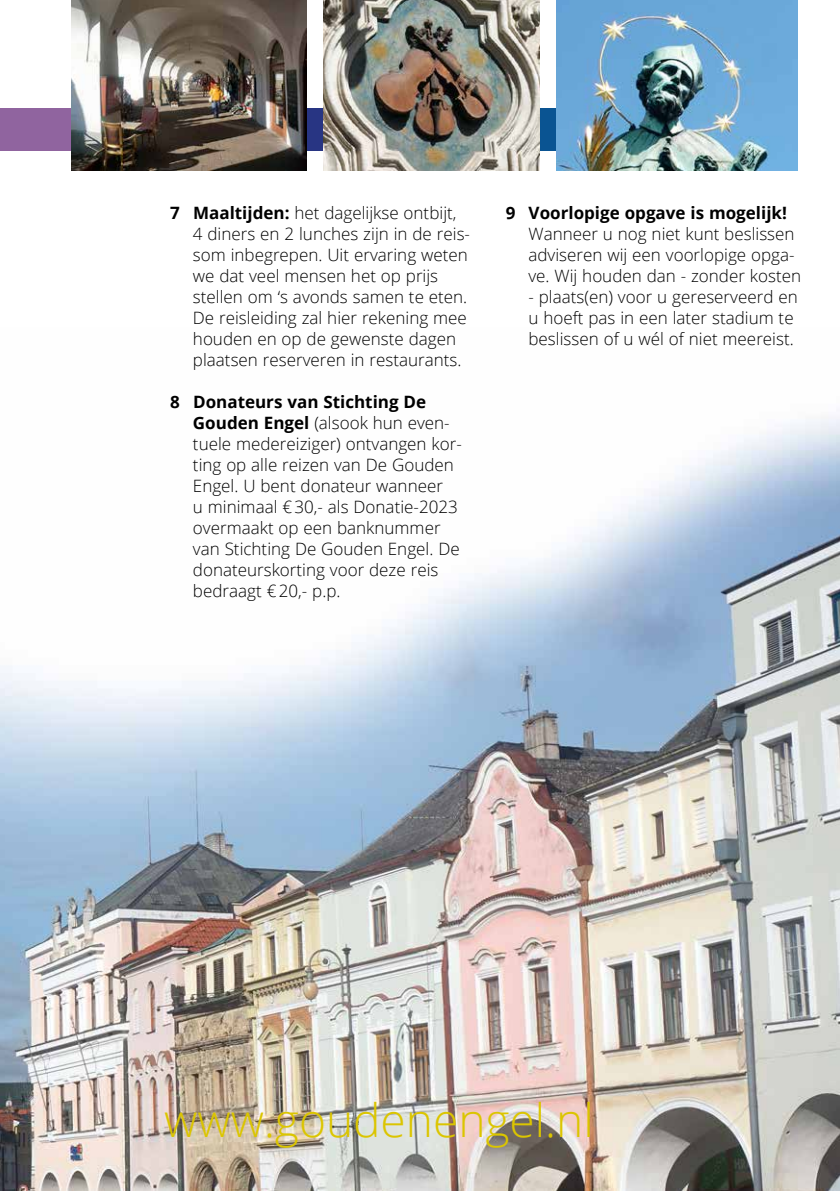
<style>
.page{position:relative;width:840px;height:1191px;background:#fff}
.page>*{position:absolute;margin:0;border:0;box-sizing:border-box;transform-origin:0 0}
.t1{font:300 46px "Open Sans";color:#dbc500}
.t2{font:300 17px/21px "Open Sans";color:#000}
.t3{font:700 17px "Open Sans";color:#000}
.s1{font-weight:700}
</style>
<div class="page">
<div style="left:0;top:108px;width:159px;height:42px;background:#90649f"></div>
<div style="left:501px;top:108px;width:55px;height:42px;background:#0a5492"></div>
<div style="left:105px;top:108px;width:248px;height:42px;background:#283583"></div>
<img style="left:323px;top:0;width:216px;height:170px">
<img style="left:72px;top:0;width:234px;height:170px">
<img style="left:0;top:417px;width:839px;height:774px">
<img style="left:556px;top:0;width:241px;height:170px">
<p class="t2" style="left:193px;top:202px;width:278px;text-indent:-23px"><span class="s1">7 Maaltijden:</span> het dagelijkse ontbijt, 4 diners en 2 lunches zijn in de reis&shy;som inbegrepen. Uit ervaring weten we dat veel mensen het op prijs stellen om ‘s avonds samen te eten.<br>De reisleiding zal hier rekening mee houden en op de gewenste dagen plaatsen reserveren in restaurants.</p>
<p class="t2" style="left:193px;top:391px;width:270px;text-indent:-23px"><span class="s1">8 Donateurs van Stichting De<br>Gouden Engel</span> (alsook hun even&shy;tuele medereiziger) ontvangen kor&shy;ting op alle reizen van De Gouden<br>Engel. U bent donateur wanneer<br>u minimaal €30,- als Donatie-2023 overmaakt op een banknummer van Stichting De Gouden Engel. De donateurskorting voor deze reis bedraagt €20,- p.p.</p>
<p class="t3" style="left:505px;top:201px;width:282px">9 Voorlopige opgave is mogelijk!</p>
<p class="t2" style="left:528px;top:223px;width:274px">Wanneer u nog niet kunt beslissen adviseren wij een voorlopige opga&shy;ve. Wij houden dan - zonder kosten</p>
<p class="t2" style="left:528px;top:286px;width:270px">- plaats(en) voor u gereserveerd en u hoeft pas in een later stadium te beslissen of u wél of niet meereist.</p>
<h1 class="t1" style="left:164px;top:1088px;width:431px">www.goudenengel.nl</h1>
</div>
